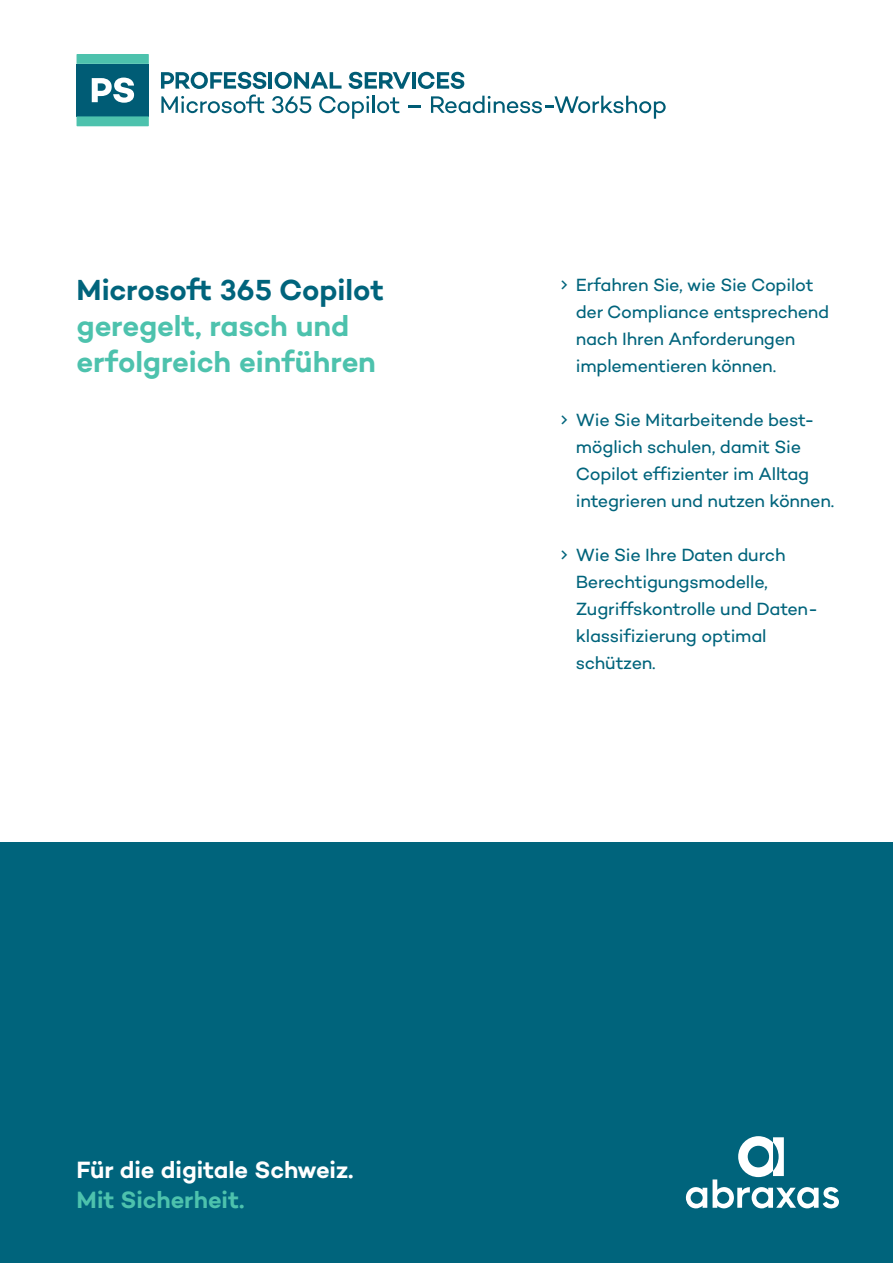
<style>
.page{position:relative;width:893px;height:1263px;background:#fff}
.page>*{position:absolute;margin:0;border:0;box-sizing:border-box;transform-origin:0 0}
.Titel_Factsheet_S1{font:600 29.55px "Campton";letter-spacing:-.005em;color:#4dc2ad}
.Titel_Factsheet_S1-2{font:600 29.55px "Campton";letter-spacing:-.005em;color:#00647c}
.t1{font:600 24px "Campton";letter-spacing:-.005em;color:#fff}
.t2{font:600 24px "Campton";letter-spacing:-.005em;color:#4dc2ad}
.Bullet_Factsheet_S1{font:18px/27px "Campton";letter-spacing:-.015em;color:#00647c}
</style>
<div class="page">
<div style="left:0;top:842px;width:893px;height:421px;background:#00647c"></div>
<svg style="left:686px;top:1187px;width:21px;height:21px"></svg>
<svg style="left:713px;top:1136px;width:126px;height:73px"></svg>
<hr style="left:269px;top:72px;width:3px;height:17px;background:#005c75">
<svg style="left:275px;top:72px;width:67px;height:17px"></svg>
<svg style="left:349px;top:72px;width:62px;height:17px"></svg>
<hr style="left:412px;top:72px;width:3px;height:17px;background:#005c75">
<svg style="left:418px;top:72px;width:46px;height:17px"></svg>
<svg style="left:161px;top:72px;width:105px;height:41px"></svg>
<svg style="left:272px;top:96px;width:39px;height:17px"></svg>
<svg style="left:319px;top:96px;width:50px;height:23px"></svg>
<hr style="left:372px;top:96px;width:3px;height:17px;background:#005c75">
<svg style="left:377px;top:97px;width:23px;height:16px"></svg>
<svg style="left:409px;top:105px;width:12px;height:2px"></svg>
<svg style="left:431px;top:96px;width:235px;height:23px"></svg>
<div style="left:77px;top:64px;width:72px;height:52px;background:#005c75"></div>
<svg style="left:77px;top:54px;width:72px;height:10px"></svg>
<svg style="left:77px;top:116px;width:72px;height:10px"></svg>
<svg style="left:91px;top:78px;width:44px;height:25px"></svg>
<p class="Titel_Factsheet_S1-2" style="left:77px;top:272px;width:309px">Microsoft 365 Copilot</p>
<p class="Titel_Factsheet_S1" style="left:77px;top:308px;width:274px">geregelt, rasch und</p>
<p class="Titel_Factsheet_S1" style="left:77px;top:344px;width:301px">erfolgreich einführen</p>
<p class="Bullet_Factsheet_S1" style="left:576px;top:271px;width:255px;text-indent:-16px">↑ Erfahren Sie, wie Sie Copilot der Compliance entsprechend nach Ihren Anforderungen implementieren können.</p>
<p class="Bullet_Factsheet_S1" style="left:576px;top:406px;width:260px;text-indent:-16px">↑ Wie Sie Mitarbeitende best&shy;möglich schulen, damit Sie<br>Copilot effizienter im Alltag integrieren und nutzen können.</p>
<p class="Bullet_Factsheet_S1" style="left:576px;top:541px;width:244px;text-indent:-16px">↑ Wie Sie Ihre Daten durch<br>Berechtigungsmodelle,<br>Zugriffskontrolle und Daten&shy;klassifizierung optimal schützen.</p>
<h2 class="t1" style="left:77px;top:1155px;width:278px">Für die digitale Schweiz.</h2>
<h2 class="t2" style="left:77px;top:1185px;width:169px">Mit Sicherheit.</h2>
</div>
